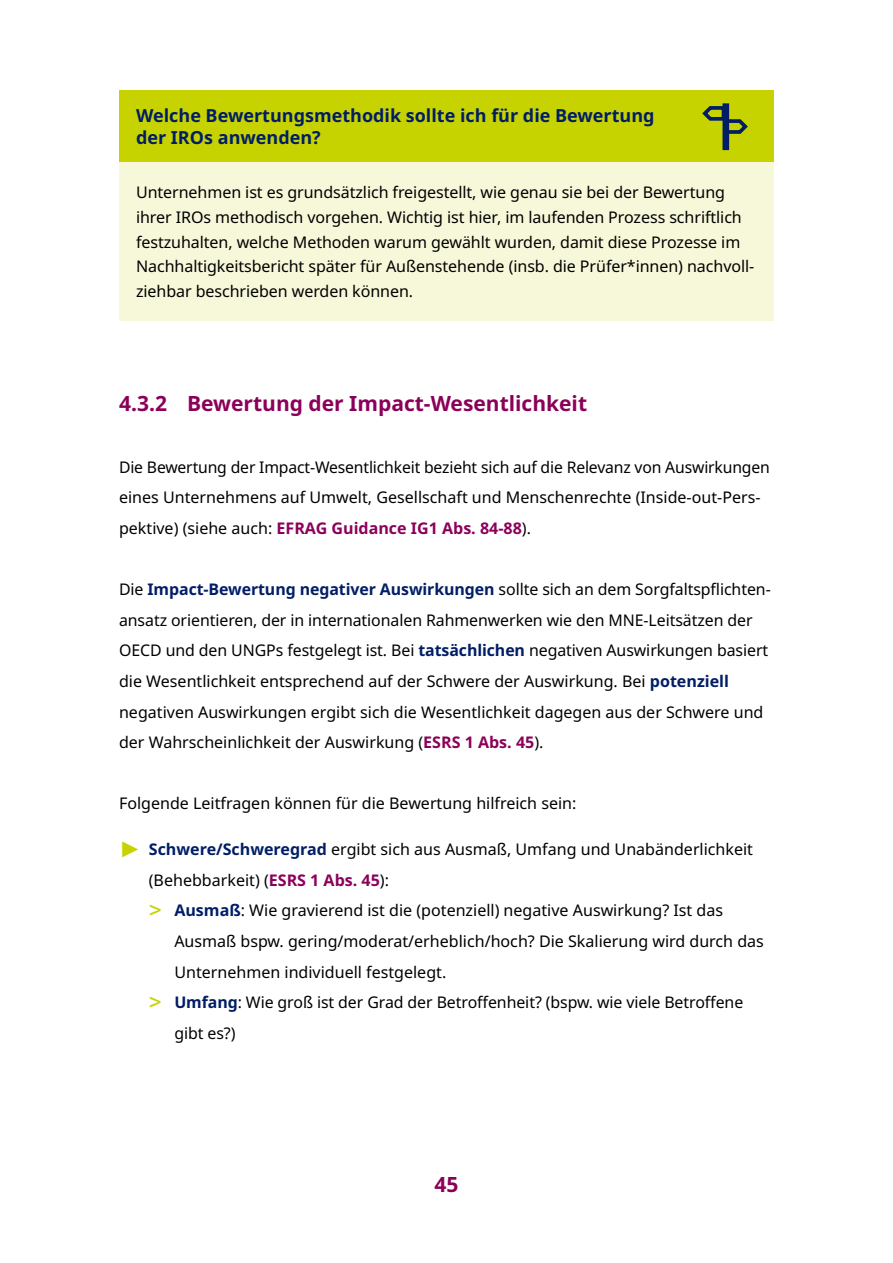
<style>
.page{position:relative;width:893px;height:1263px;background:#fff}
.page>*{position:absolute;margin:0;border:0;box-sizing:border-box;transform-origin:0 0}
.t1{font:700 21px "Noto Sans";color:#8b0059}
.t2{font:700 18px/21.6px "Noto Sans";color:#001d66}
.t3{font:16.05px/30.6px "Noto Sans";letter-spacing:-.005em;color:#000}
.s1{font-weight:700;color:#8b0059}
.s2{font-weight:700;color:#001d66}
.s3{font-family:"Arial";font-size:22.5px;color:#c7d300}
</style>
<div class="page">
<div style="left:119px;top:90px;width:655px;height:72px;background:#c7d300"></div>
<div style="left:119px;top:162px;width:655px;height:159px;background:#f7f8d9"></div>
<div style="left:722px;top:103px;width:7px;height:47px;background:#001d66"></div>
<svg style="left:702px;top:104px;width:46px;height:32px"></svg>
<p class="t2" style="left:136px;top:105px;width:520px">Welche Bewertungsmethodik sollte ich für die Bewertung der IROs anwenden?</p>
<p class="t3" style="left:136px;top:180px;width:620px;line-height:24.8px">Unternehmen ist es grundsätzlich freigestellt, wie genau sie bei der Bewertung ihrer IROs methodisch vorgehen. Wichtig ist hier, im laufenden Prozess schriftlich festzuhalten, welche Methoden warum gewählt wurden, damit diese Prozesse im Nachhaltigkeitsbericht später für Außenstehende (insb. die Prüfer*innen) nachvoll&shy;ziehbar beschrieben werden können.</p>
<h1 class="t1" style="left:119px;top:389px;width:470px">4.3.2 Bewertung der Impact-Wesentlichkeit</h1>
<p class="t3" style="left:119px;top:452px;width:652px">Die Bewertung der Impact-Wesentlichkeit bezieht sich auf die Relevanz von Auswirkungen eines Unternehmens auf Umwelt, Gesellschaft und Menschenrechte (Inside-out-Pers&shy;pektive) (siehe auch: <span class="s1">EFRAG Guidance IG1 Abs. 84-88</span>).</p>
<p class="t3" style="left:119px;top:574px;width:653px">Die <span class="s2">Impact-Bewertung negativer Auswirkungen</span> sollte sich an dem Sorgfaltspflichten&shy;ansatz orientieren, der in internationalen Rahmenwerken wie den MNE-Leitsätzen der OECD und den UNGPs festgelegt ist. Bei <span class="s2">tatsächlichen</span> negativen Auswirkungen basiert die Wesentlichkeit entsprechend auf der Schwere der Auswirkung. Bei <span class="s2">potenziell </span>negativen Auswirkungen ergibt sich die Wesentlichkeit dagegen aus der Schwere und der Wahrscheinlichkeit der Auswirkung (<span class="s1">ESRS 1 Abs. 45</span>).</p>
<p class="t3" style="left:119px;top:789px;width:459px">Folgende Leitfragen können für die Bewertung hilfreich sein:</p>
<p class="t3" style="left:149px;top:834px;width:606px;text-indent:-30px"><span class="s3">►</span> <span class="s2">Schwere/Schweregrad</span> ergibt sich aus Ausmaß, Umfang und Unabänderlichkeit (Behebbarkeit) (<span class="s1">ESRS 1 Abs. 45</span>):<br><span class="s3">˃</span> <span class="s2">Ausmaß</span>: Wie gravierend ist die (potenziell) negative Auswirkung? Ist das</p>
<p class="t3" style="left:174px;top:926px;width:591px">Ausmaß bspw. gering/moderat/erheblich/hoch? Die Skalierung wird durch das</p>
<p class="t3" style="left:174px;top:957px;width:273px">Unternehmen individuell festgelegt.</p>
<p class="t3" style="left:149px;top:987px;width:596px"><span class="s3">˃</span> <span class="s2">Umfang</span>: Wie groß ist der Grad der Betroffenheit? (bspw. wie viele Betroffene</p>
<p class="t3" style="left:174px;top:1018px;width:63px">gibt es?)</p>
<h1 class="t1" style="left:434px;top:1169px;width:26px">45</h1>
</div>
